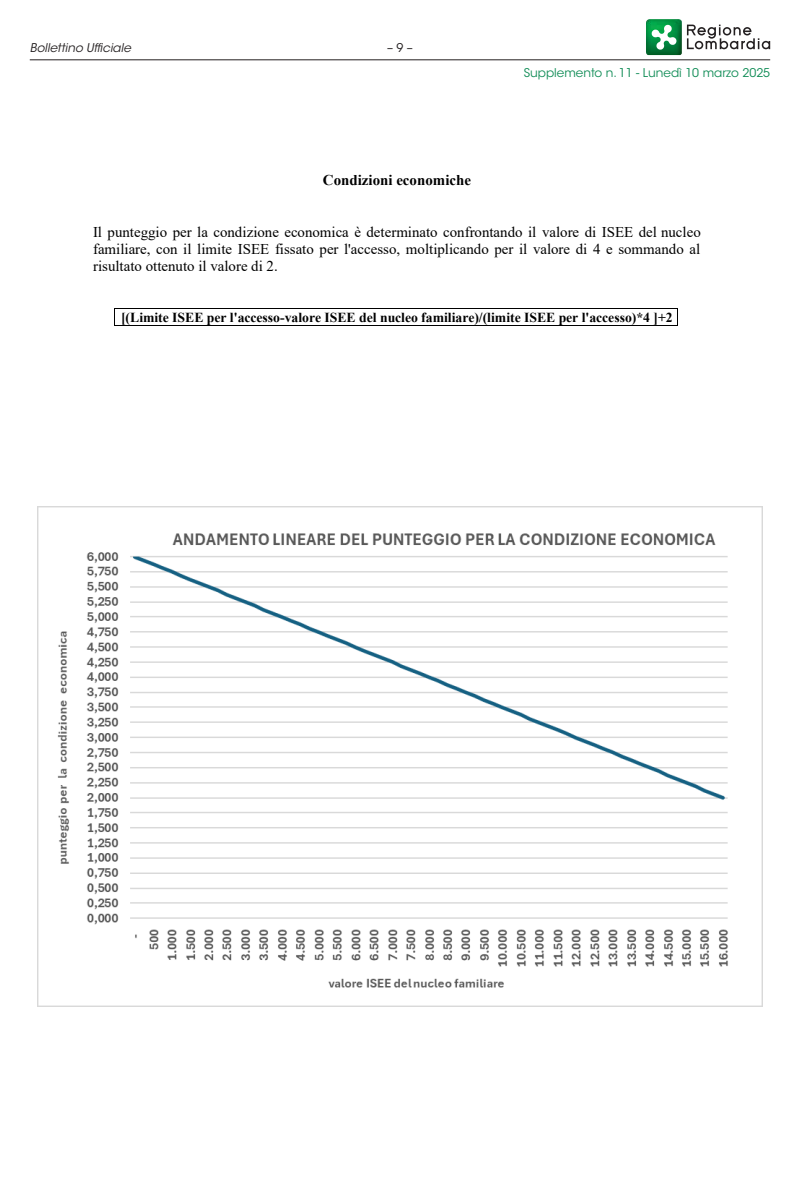
<style>
.page{position:relative;width:800px;height:1182px;background:#fff}
.page>*{position:absolute;margin:0;border:0;box-sizing:border-box;transform-origin:0 0}
.t1{font:14.85px/17.1px "Times New Roman";color:#000;text-align:justify}
.t2{font:700 14.85px "Times New Roman";color:#000}
.t3{font:700 13.65px "Times New Roman";color:#000}
.t4{font:12px "ITC Avant Garde Std";color:#108c56}
.t5{font:italic 12px "ITC Avant Garde Std";color:#231f20}
.t6{font:12px "ITC Avant Garde Std";color:#231f20}
</style>
<div class="page">
<svg style="left:686px;top:25px;width:84px;height:24px"></svg>
<img style="left:646px;top:19px;width:35px;height:36px">
<svg style="left:651px;top:24px;width:25px;height:26px"></svg>
<hr style="left:30px;top:59px;width:740px;height:1px;background:#231f20">
<hr style="left:115px;top:308px;width:562px;height:1px;background:#000">
<svg style="left:114px;top:308px;width:1px;height:18px"></svg>
<hr style="left:115px;top:325px;width:562px;height:1px;background:#000">
<svg style="left:677px;top:308px;width:1px;height:18px"></svg>
<img style="left:38px;top:507px;width:724px;height:499px">
<p class="t5" style="left:30px;top:40px;width:103px">Bollettino Ufficiale</p>
<p class="t6" style="left:387px;top:40px;width:27px">– 9 –</p>
<p class="t2" style="left:323px;top:169px;width:149px">Condizioni economiche</p>
<p class="t4" style="left:523px;top:65px;width:248px">Supplemento n. 11 - Lunedì 10 marzo 2025</p>
<p class="t1" style="left:93px;top:222px;width:609px">Il punteggio per la condizione economica è determinato confrontando il valore di ISEE del nucleo familiare, con il limite ISEE fissato per l'accesso, moltiplicando per il valore di 4 e sommando al risultato ottenuto il valore di 2.</p>
<p class="t3" style="left:121px;top:307px;width:553px">[(Limite ISEE per l'accesso-valore ISEE del nucleo familiare)/(limite ISEE per l'accesso)*4 ]+2</p>
</div>
